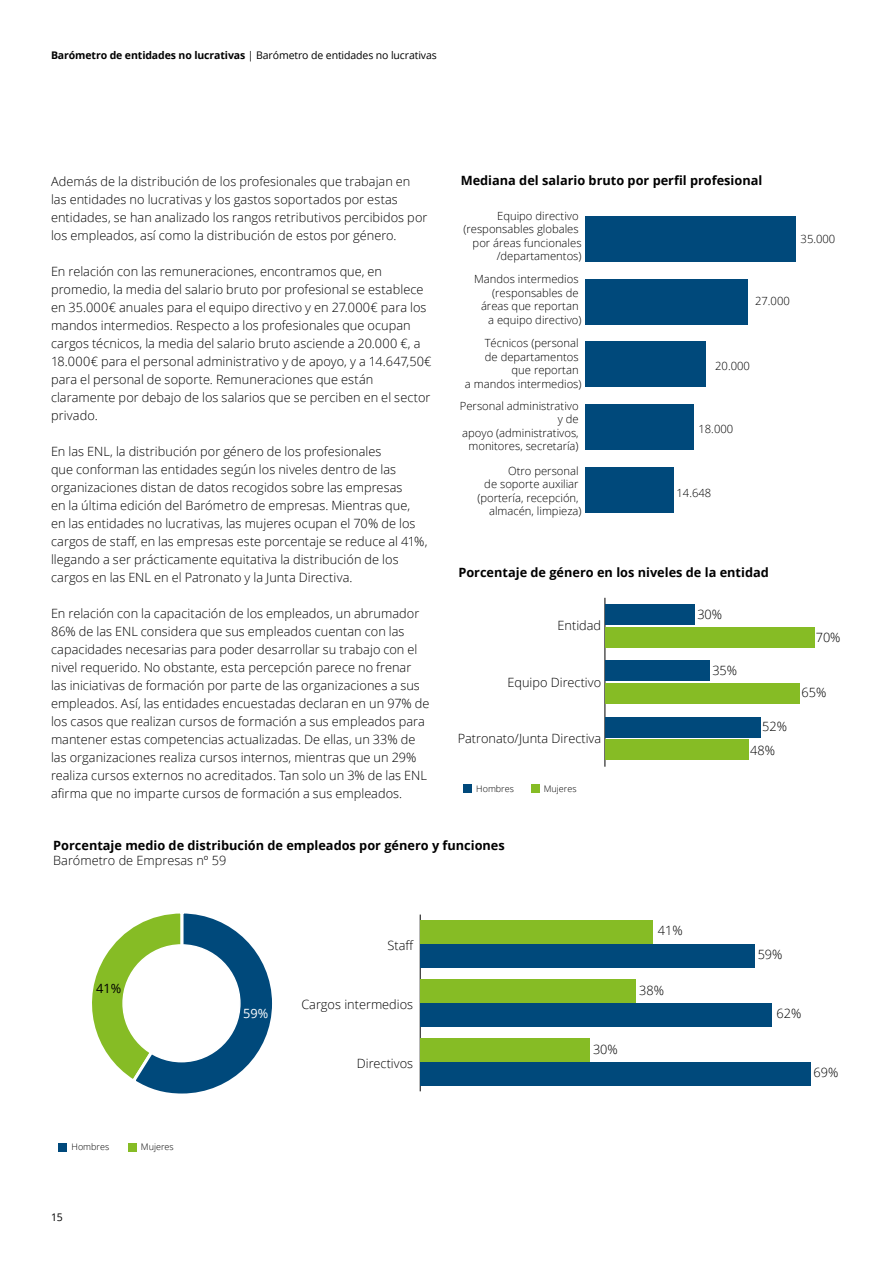
<style>
.page{position:relative;width:893px;height:1263px;background:#fff}
.page>*{position:absolute;margin:0;border:0;box-sizing:border-box;transform-origin:0 0}
.t1{font:300 12.75px/18px "Open Sans";letter-spacing:.005em;color:#000}
.t2{font:700 12.75px "Open Sans";color:#000}
.t3{font:12.75px "Open Sans";color:#fff}
.t4{font:12.75px "Open Sans";color:#000}
.t5{font:300 11.25px/13.5px "Open Sans";color:#000;text-align:right}
.t6{font:10.5px "Open Sans";letter-spacing:-.01em;color:#000}
.t7{font:300 9px "Open Sans";color:#000}
.s1{font-weight:700}
</style>
<div class="page">
<hr style="left:605px;top:598px;width:1px;height:169px;background:#000">
<div style="left:605px;top:627px;width:209px;height:20px;background:#86bc25"></div>
<div style="left:605px;top:683px;width:194px;height:21px;background:#86bc25"></div>
<div style="left:605px;top:740px;width:143px;height:20px;background:#86bc25"></div>
<div style="left:605px;top:604px;width:90px;height:21px;background:#00497b"></div>
<div style="left:605px;top:661px;width:104px;height:20px;background:#00497b"></div>
<div style="left:605px;top:717px;width:155px;height:20px;background:#00497b"></div>
<div style="left:464px;top:784px;width:8px;height:9px;background:#00497b"></div>
<div style="left:531px;top:784px;width:9px;height:9px;background:#86bc25"></div>
<div style="left:59px;top:1143px;width:8px;height:9px;background:#00497b"></div>
<div style="left:129px;top:1143px;width:8px;height:9px;background:#86bc25"></div>
<svg style="left:92px;top:913px;width:180px;height:181px"></svg>
<hr style="left:420px;top:914px;width:1px;height:177px;background:#000">
<div style="left:420px;top:944px;width:334px;height:23px;background:#00497b"></div>
<div style="left:420px;top:1003px;width:351px;height:23px;background:#00497b"></div>
<div style="left:420px;top:1062px;width:391px;height:23px;background:#00497b"></div>
<div style="left:420px;top:920px;width:232px;height:24px;background:#86bc25"></div>
<div style="left:420px;top:979px;width:215px;height:24px;background:#86bc25"></div>
<div style="left:420px;top:1038px;width:170px;height:24px;background:#86bc25"></div>
<div style="left:123px;top:945px;width:117px;height:117px;background:#fff;border-radius:50%"></div>
<div style="left:122px;top:944px;width:119px;height:118px;border:2px solid #fff;border-radius:50%"></div>
<div style="left:585px;top:216px;width:211px;height:46px;background:#00497b"></div>
<div style="left:585px;top:279px;width:163px;height:45px;background:#00497b"></div>
<div style="left:585px;top:342px;width:120px;height:45px;background:#00497b"></div>
<div style="left:585px;top:405px;width:108px;height:45px;background:#00497b"></div>
<div style="left:585px;top:467px;width:88px;height:45px;background:#00497b"></div>
<p class="t6" style="left:51px;top:48px;width:387px"><span class="s1">Barómetro de entidades no lucrativas</span> | Barómetro de entidades no lucrativas</p>
<p class="t1" style="left:51px;top:172px;width:378px">Además de la distribución de los profesionales que trabajan en las entidades no lucrativas y los gastos soportados por estas entidades, se han analizado los rangos retributivos percibidos por los empleados, así como la distribución de estos por género.</p>
<p class="t1" style="left:51px;top:262px;width:382px">En relación con las remuneraciones, encontramos que, en promedio, la media del salario bruto por profesional se establece en 35.000€ anuales para el equipo directivo y en 27.000€ para los mandos intermedios. Respecto a los profesionales que ocupan cargos técnicos, la media del salario bruto asciende a 20.000 €, a 18.000€ para el personal administrativo y de apoyo, y a 14.647,50€ para el personal de soporte. Remuneraciones que están claramente por debajo de los salarios que se perciben en el sector privado.</p>
<p class="t1" style="left:51px;top:442px;width:378px">En las ENL, la distribución por género de los profesionales<br>que conforman las entidades según los niveles dentro de las organizaciones distan de datos recogidos sobre las empresas<br>en la última edición del Barómetro de empresas. Mientras que, en las entidades no lucrativas, las mujeres ocupan el 70% de los cargos de staff, en las empresas este porcentaje se reduce al 41%, llegando a ser prácticamente equitativa la distribución de los cargos en las ENL en el Patronato y la Junta Directiva.</p>
<p class="t1" style="left:51px;top:604px;width:380px">En relación con la capacitación de los empleados, un abrumador 86% de las ENL considera que sus empleados cuentan con las capacidades necesarias para poder desarrollar su trabajo con el nivel requerido. No obstante, esta percepción parece no frenar las iniciativas de formación por parte de las organizaciones a sus empleados. Así, las entidades encuestadas declaran en un 97% de los casos que realizan cursos de formación a sus empleados para mantener estas competencias actualizadas. De ellas, un 33% de las organizaciones realiza cursos internos, mientras que un 29% realiza cursos externos no acreditados. Tan solo un 3% de las ENL afirma que no imparte cursos de formación a sus empleados.</p>
<p class="t2" style="left:461px;top:171px;width:303px">Mediana del salario bruto por perfil profesional</p>
<p class="t5" style="left:463px;top:208px;width:120px">Equipo directivo (responsables globales por áreas funcionales /departamentos)</p>
<p class="t5" style="left:474px;top:272px;width:109px">Mandos intermedios (responsables de áreas que reportan<br>a equipo directivo)</p>
<p class="t5" style="left:465px;top:336px;width:118px">Técnicos (personal<br>de departamentos<br>que reportan<br>a mandos intermedios)</p>
<p class="t5" style="left:460px;top:398px;width:120px">Personal administrativo y de<br>apoyo (administrativos, monitores, secretaría)</p>
<p class="t5" style="left:477px;top:463px;width:106px">Otro personal<br>de soporte auxiliar (portería, recepción, almacén, limpieza)</p>
<p class="t5" style="left:755px;top:294px;width:36px">27.000</p>
<p class="t5" style="left:715px;top:359px;width:36px">20.000</p>
<p class="t5" style="left:698px;top:422px;width:36px">18.000</p>
<p class="t5" style="left:677px;top:485px;width:36px">14.648</p>
<p class="t5" style="left:801px;top:232px;width:36px">35.000</p>
<p class="t2" style="left:458px;top:563px;width:312px">Porcentaje de género en los niveles de la entidad</p>
<p class="t1" style="left:557px;top:616px;width:45px">Entidad</p>
<p class="t1" style="left:507px;top:673px;width:95px">Equipo Directivo</p>
<p class="t1" style="left:458px;top:729px;width:145px">Patronato/Junta Directiva</p>
<p class="t7" style="left:476px;top:782px;width:39px">Hombres</p>
<p class="t7" style="left:544px;top:782px;width:34px">Mujeres</p>
<p class="t1" style="left:697px;top:605px;width:26px">30%</p>
<p class="t1" style="left:712px;top:661px;width:26px">35%</p>
<p class="t1" style="left:750px;top:714px;width:39px;line-height:23.4px;text-indent:12px">52%<br>48%</p>
<p class="t1" style="left:816px;top:628px;width:26px">70%</p>
<p class="t1" style="left:802px;top:683px;width:26px">65%</p>
<p class="t2" style="left:53px;top:836px;width:453px">Porcentaje medio de distribución de empleados por género y funciones</p>
<p class="t1" style="left:53px;top:851px;width:175px">Barómetro de Empresas nº 59</p>
<p class="t4" style="left:96px;top:979px;width:27px">41%</p>
<p class="t1" style="left:387px;top:936px;width:28px">Staff</p>
<p class="t1" style="left:658px;top:921px;width:26px">41%</p>
<p class="t1" style="left:639px;top:981px;width:26px">38%</p>
<p class="t1" style="left:758px;top:945px;width:26px">59%</p>
<p class="t7" style="left:72px;top:1140px;width:39px">Hombres</p>
<p class="t7" style="left:141px;top:1140px;width:34px">Mujeres</p>
<p class="t6" style="left:51px;top:1210px;width:13px">15</p>
<p class="t3" style="left:243px;top:1005px;width:27px">59%</p>
<p class="t1" style="left:301px;top:995px;width:113px">Cargos intermedios</p>
<p class="t1" style="left:357px;top:1054px;width:58px">Directivos</p>
<p class="t1" style="left:593px;top:1040px;width:26px">30%</p>
<p class="t1" style="left:777px;top:1004px;width:26px">62%</p>
<p class="t1" style="left:813px;top:1063px;width:26px">69%</p>
</div>
